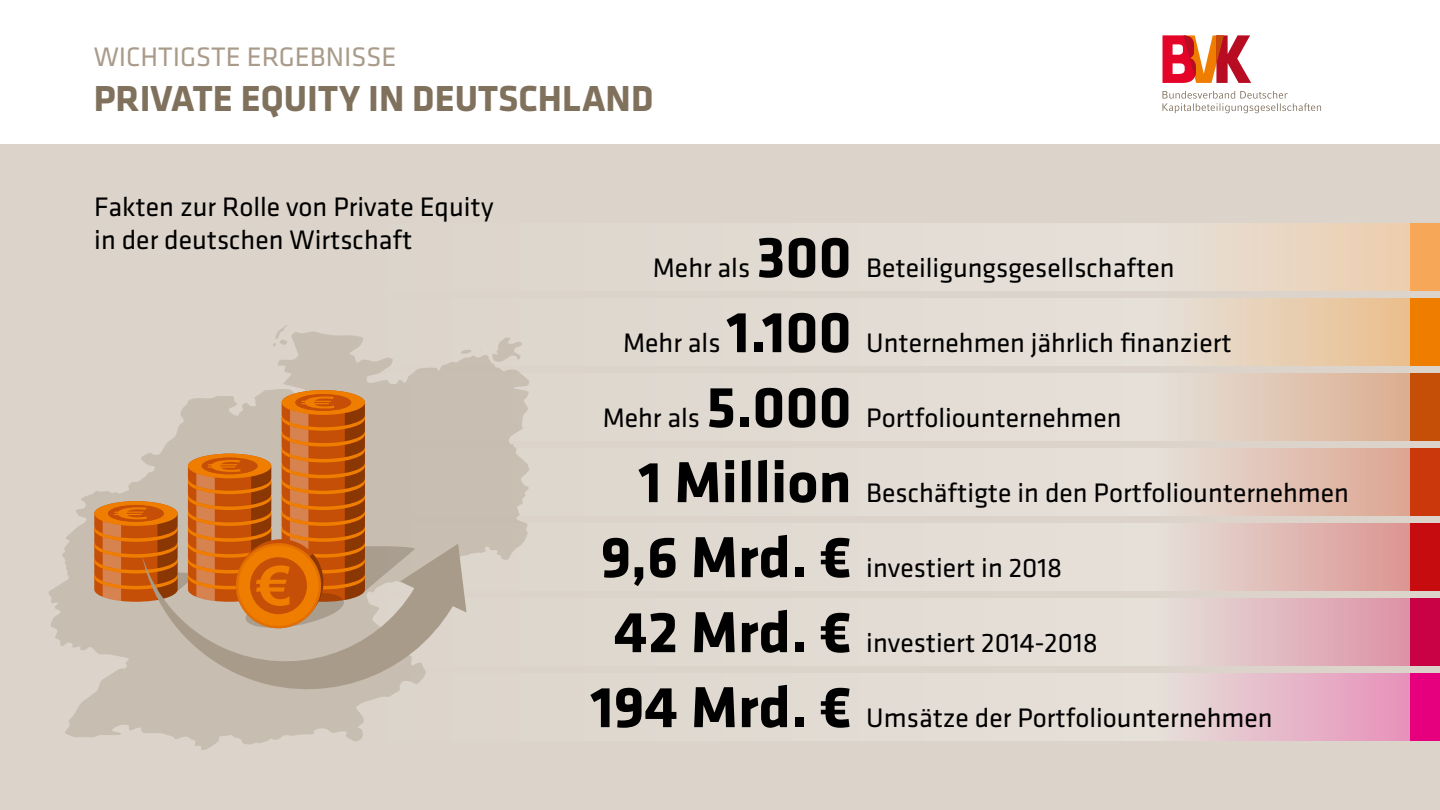
<style>
.page{position:relative;width:1440px;height:810px;background:#fff}
.page>*{position:absolute;margin:0;border:0;box-sizing:border-box;transform-origin:0 0}
.t1{font:700 60px/75px "Klavika Basic";color:#000;text-align:right}
.t2{font:700 37.5px "Klavika";color:#80715d}
.t3{font:27.75px/33px "Klavika Basic";color:#000}
.t4{font:27.75px "Klavika Basic";color:#a99b8a}
.s1{font-weight:700;font-size:60px}
</style>
<div class="page">
<div style="left:0;top:144px;width:1440px;height:666px;background:#dcd4ca"></div>
<svg style="left:1163px;top:35px;width:88px;height:48px"></svg>
<svg style="left:1163px;top:91px;width:158px;height:22px"></svg>
<div style="left:245px;top:223px;width:1195px;height:68px;background:#e1dad0"></div>
<div style="left:245px;top:298px;width:1195px;height:68px;background:#e2dbd2"></div>
<div style="left:245px;top:373px;width:1195px;height:68px;background:#e2dbd3"></div>
<div style="left:245px;top:448px;width:1195px;height:68px;background:#e2dbd3"></div>
<div style="left:245px;top:523px;width:1195px;height:68px;background:#e2dbd3"></div>
<div style="left:245px;top:598px;width:1195px;height:68px;background:#e2dbd3"></div>
<div style="left:245px;top:673px;width:1195px;height:68px;background:#e2dbd4"></div>
<div style="left:1411px;top:223px;width:29px;height:68px;background:#f6a758"></div>
<div style="left:1411px;top:298px;width:29px;height:68px;background:#ef7d00"></div>
<div style="left:1411px;top:373px;width:29px;height:68px;background:#c64f07"></div>
<div style="left:1411px;top:448px;width:29px;height:68px;background:#ca380c"></div>
<div style="left:1411px;top:523px;width:29px;height:68px;background:#c70c0f"></div>
<div style="left:1411px;top:598px;width:29px;height:68px;background:#c90245"></div>
<div style="left:1411px;top:673px;width:29px;height:68px;background:#e6007d"></div>
<svg style="left:1266px;top:223px;width:145px;height:68px;fill:#ebd3b9"></svg>
<svg style="left:1215px;top:298px;width:196px;height:68px;background:#e8caa8"></svg>
<svg style="left:1209px;top:373px;width:202px;height:68px;background:#dfc0ab"></svg>
<svg style="left:1209px;top:448px;width:202px;height:68px;background:#e0bbac"></svg>
<svg style="left:1204px;top:523px;width:207px;height:68px;background:#dfb3ae"></svg>
<svg style="left:1204px;top:598px;width:207px;height:68px;background:#e0b1ba"></svg>
<svg style="left:1204px;top:673px;width:207px;height:68px;background:#e6b0c6"></svg>
<svg style="left:48px;top:326px;width:482px;height:424px"></svg>
<svg style="left:89px;top:390px;width:329px;height:238px"></svg>
<svg style="left:142px;top:544px;width:324px;height:166px;background:#c4a080"></svg>
<p class="t4" style="left:94px;top:38px;width:304px">WICHTIGSTE ERGEBNISSE</p>
<h2 class="t2" style="left:94px;top:72px;width:561px">PRIVATE EQUITY IN DEUTSCHLAND</h2>
<p class="t3" style="left:94px;top:190px;width:401px">Fakten zur Rolle von Private Equity in der deutschen Wirtschaft</p>
<p class="t3" style="left:653px;top:251px;width:200px">Mehr als <span class="s1">300</span></p>
<p class="t3" style="left:623px;top:326px;width:230px">Mehr als <span class="s1">1.100</span></p>
<p class="t3" style="left:603px;top:401px;width:251px">Mehr als <span class="s1">5.000</span></p>
<h1 class="t1" style="left:590px;top:442px;width:263px">1 Million<br>9,6 Mrd. €<br>42 Mrd. €<br>194 Mrd. €</h1>
<p class="t3" style="left:866px;top:250px;width:310px">Beteiligungsgesellschaften</p>
<p class="t3" style="left:866px;top:325px;width:367px">Unternehmen jährlich finanziert</p>
<p class="t3" style="left:866px;top:400px;width:257px">Portfoliounternehmen</p>
<p class="t3" style="left:866px;top:475px;width:484px">Beschäftigte in den Portfoliounternehmen</p>
<p class="t3" style="left:866px;top:550px;width:198px">investiert in 2018</p>
<p class="t3" style="left:866px;top:625px;width:233px">investiert 2014-2018</p>
<p class="t3" style="left:866px;top:700px;width:408px">Umsätze der Portfoliounternehmen</p>
</div>
